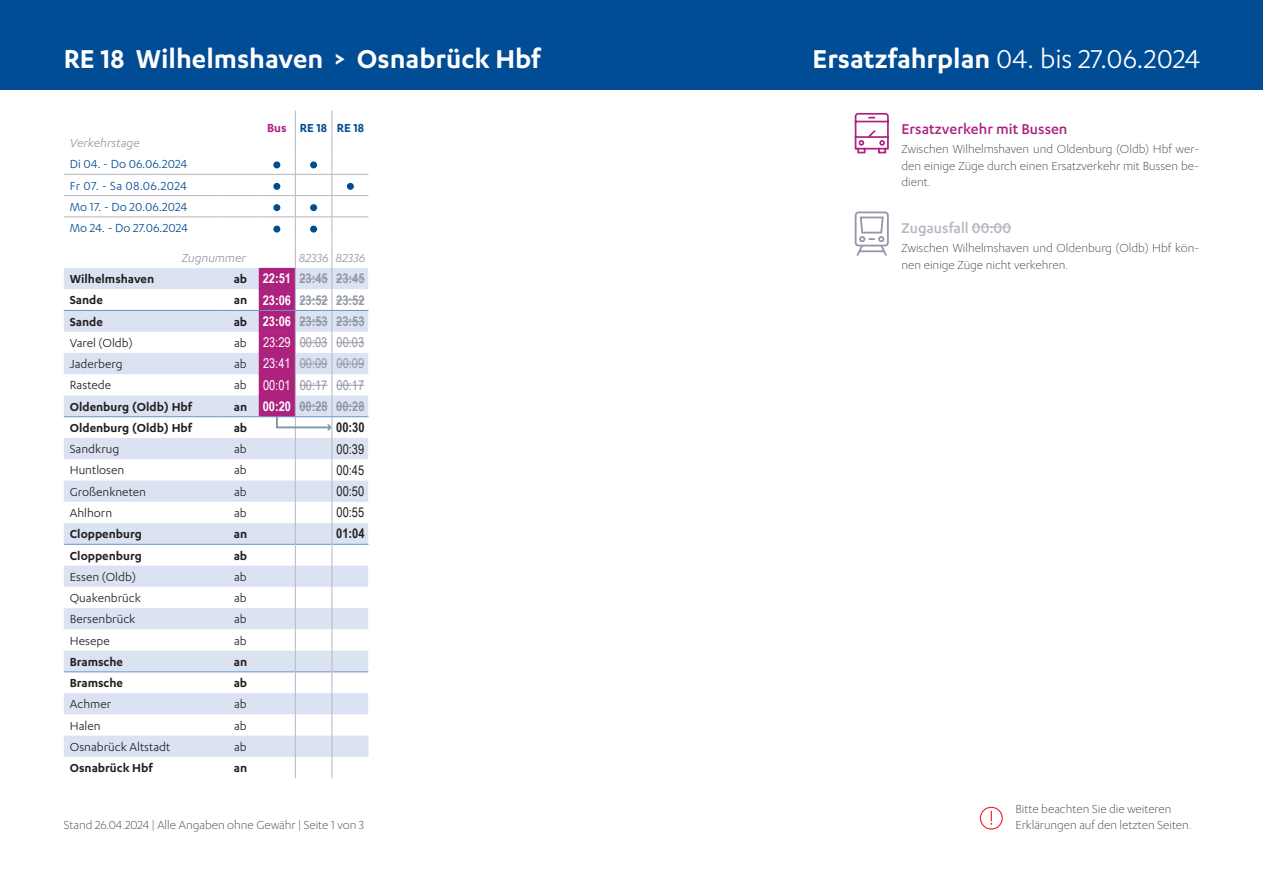
<style>
.page{position:relative;width:1263px;height:893px;background:#fff}
.page>*{position:absolute;margin:0;border:0;box-sizing:border-box;transform-origin:0 0}
.t1{font:600 30px "Karbon";color:#fff}
.t2{font:30px "Karbon";color:#fff}
.t3{font:500 16.5px "Karbon";color:#ad217f}
.t4{font:500 16.5px "Karbon";color:#b4b7c1}
.t5{font:300 13.5px/16.5px "Karbon";color:#231f20;text-align:justify}
.t6{font:13.5px "Karbon";color:#231f20}
.t7{font:600 13.5px "Karbon";color:#231f20}
.t8{font:13.5px/21.5px "Karbon";color:#014d95;text-align:justify}
.t9{font:700 13.5px "Arial Narrow";color:#9397a5}
.t10{font:13.5px "Arial Narrow";color:#9397a5}
.t11{font:italic 13.5px "Karbon";color:#9397a5}
.t12{font:13.5px "Arial Narrow";color:#231f20}
.t13{font:600 13.5px "Karbon";color:#014d95}
.t14{font:700 13.5px "Arial Narrow";color:#231f20}
.s1{color:#ad217f}
.s2{font-family:"Karbon";font-weight:600;color:#231f20}
.s3{color:#fff}
.s4{font-family:"Karbon";color:#231f20}
.s5{font-weight:600}
.s6{color:#014d95}
</style>
<div class="page">
<div style="left:0;top:0;width:1263px;height:89px;background:#014d95"></div>
<svg style="left:980px;top:807px;width:23px;height:23px"></svg>
<svg style="left:64px;top:111px;width:304px;height:667px"></svg>
<svg style="left:855px;top:113px;width:34px;height:40px"></svg>
<svg style="left:855px;top:212px;width:34px;height:44px"></svg>
<hr style="left:972px;top:227px;width:39px;height:1px;background:#b4b7c1">
<h1 class="t1" style="left:64px;top:42px;width:478px">RE 18 Wilhelmshaven &gt; Osnabrück Hbf</h1>
<p class="t13" style="left:267px;top:120px;width:98px"><span class="s1">Bus</span> RE 18 RE 18</p>
<p class="t11" style="left:70px;top:136px;width:71px">Verkehrstage</p>
<p class="t8" style="left:70px;top:153px;width:120px">Di 04. - Do 06.06.2024<br>Fr 07. - Sa 08.06.2024<br>Mo 17. - Do 20.06.2024<br>Mo 24. - Do 27.06.2024</p>
<p class="t11" style="left:181px;top:250px;width:66px">Zugnummer</p>
<p class="t11" style="left:299px;top:250px;width:68px">82336 82336</p>
<p class="t7" style="left:70px;top:271px;width:86px">Wilhelmshaven</p>
<p class="t9" style="left:234px;top:268px;width:132px"><span class="s2">ab</span> <span class="s3">22:51</span> 23:45 23:45</p>
<p class="t7" style="left:70px;top:292px;width:35px">Sande</p>
<p class="t9" style="left:234px;top:290px;width:132px"><span class="s2">an</span> <span class="s3">23:06</span> 23:52 23:52</p>
<p class="t7" style="left:70px;top:314px;width:35px">Sande</p>
<p class="t9" style="left:234px;top:311px;width:132px"><span class="s2">ab</span> <span class="s3">23:06</span> 23:53 23:53</p>
<p class="t6" style="left:70px;top:335px;width:65px">Varel (Oldb)</p>
<p class="t10" style="left:234px;top:333px;width:132px"><span class="s4">ab</span> <span class="s3">23:29</span> 00:03 00:03</p>
<p class="t6" style="left:70px;top:357px;width:54px">Jaderberg</p>
<p class="t10" style="left:234px;top:354px;width:132px"><span class="s4">ab</span> <span class="s3">23:41</span> 00:09 00:09</p>
<p class="t6" style="left:70px;top:378px;width:43px">Rastede</p>
<p class="t10" style="left:234px;top:375px;width:132px"><span class="s4">ab</span> <span class="s3">00:01</span> 00:17 00:17</p>
<p class="t7" style="left:70px;top:399px;width:124px">Oldenburg (Oldb) Hbf</p>
<p class="t9" style="left:234px;top:396px;width:132px"><span class="s2">an</span> <span class="s3">00:20</span> 00:28 00:28</p>
<p class="t7" style="left:70px;top:420px;width:124px">Oldenburg (Oldb) Hbf</p>
<p class="t7" style="left:234px;top:420px;width:15px">ab</p>
<p class="t14" style="left:336px;top:417px;width:30px">00:30</p>
<p class="t6" style="left:70px;top:442px;width:51px">Sandkrug</p>
<p class="t6" style="left:234px;top:442px;width:14px">ab</p>
<p class="t12" style="left:336px;top:439px;width:29px">00:39</p>
<p class="t6" style="left:70px;top:463px;width:56px">Huntlosen</p>
<p class="t6" style="left:234px;top:463px;width:14px">ab</p>
<p class="t12" style="left:336px;top:460px;width:29px">00:45</p>
<p class="t6" style="left:70px;top:484px;width:78px">Großenkneten</p>
<p class="t6" style="left:234px;top:484px;width:14px">ab</p>
<p class="t12" style="left:336px;top:481px;width:29px">00:50</p>
<p class="t6" style="left:70px;top:505px;width:44px">Ahlhorn</p>
<p class="t6" style="left:234px;top:505px;width:14px">ab</p>
<p class="t12" style="left:336px;top:503px;width:29px">00:55</p>
<p class="t7" style="left:70px;top:526px;width:74px">Cloppenburg</p>
<p class="t7" style="left:234px;top:526px;width:15px">an</p>
<p class="t14" style="left:336px;top:523px;width:30px">01:04</p>
<p class="t7" style="left:70px;top:548px;width:74px">Cloppenburg</p>
<p class="t7" style="left:234px;top:548px;width:15px">ab</p>
<p class="t6" style="left:70px;top:569px;width:68px">Essen (Oldb)</p>
<p class="t6" style="left:234px;top:569px;width:14px">ab</p>
<p class="t6" style="left:70px;top:591px;width:73px">Quakenbrück</p>
<p class="t6" style="left:234px;top:591px;width:14px">ab</p>
<p class="t6" style="left:70px;top:612px;width:67px">Bersenbrück</p>
<p class="t6" style="left:234px;top:612px;width:14px">ab</p>
<p class="t6" style="left:70px;top:633px;width:41px">Hesepe</p>
<p class="t6" style="left:234px;top:633px;width:14px">ab</p>
<p class="t7" style="left:70px;top:654px;width:55px">Bramsche</p>
<p class="t7" style="left:234px;top:654px;width:15px">an</p>
<p class="t7" style="left:70px;top:676px;width:55px">Bramsche</p>
<p class="t7" style="left:234px;top:676px;width:15px">ab</p>
<p class="t6" style="left:70px;top:697px;width:43px">Achmer</p>
<p class="t6" style="left:234px;top:697px;width:14px">ab</p>
<p class="t6" style="left:70px;top:718px;width:32px">Halen</p>
<p class="t6" style="left:234px;top:718px;width:14px">ab</p>
<p class="t6" style="left:70px;top:739px;width:102px">Osnabrück Altstadt</p>
<p class="t6" style="left:234px;top:739px;width:14px">ab</p>
<p class="t7" style="left:70px;top:760px;width:84px">Osnabrück Hbf</p>
<p class="t7" style="left:234px;top:760px;width:15px">an</p>
<h1 class="t2" style="left:812px;top:42px;width:389px"><span class="s5">Ersatzfahrplan</span> 04. bis 27.06.2024</h1>
<p class="t3" style="left:901px;top:119px;width:167px">Ersatzverkehr mit Bussen</p>
<p class="t5" style="left:901px;top:140px;width:299px">Zwischen Wilhelmshaven und Oldenburg (Oldb) Hbf wer&shy;den einige Züge durch einen Ersatzverkehr mit Bussen be&shy;dient.</p>
<p class="t4" style="left:901px;top:218px;width:111px">Zugausfall 00:00</p>
<p class="t5" style="left:901px;top:239px;width:299px">Zwischen Wilhelmshaven und Oldenburg (Oldb) Hbf kön&shy;nen einige Züge nicht verkehren.</p>
<p class="t5" style="left:1015px;top:800px;width:157px">Bitte beachten Sie die weiteren</p>
<p class="t5" style="left:64px;top:816px;width:302px">Stand 26.04.2024 <span class="s6">|</span> Alle Angaben ohne Gewähr <span class="s6">|</span> Seite 1 von 3</p>
<p class="t5" style="left:1015px;top:816px;width:178px">Erklärungen auf den letzten Seiten.</p>
</div>
